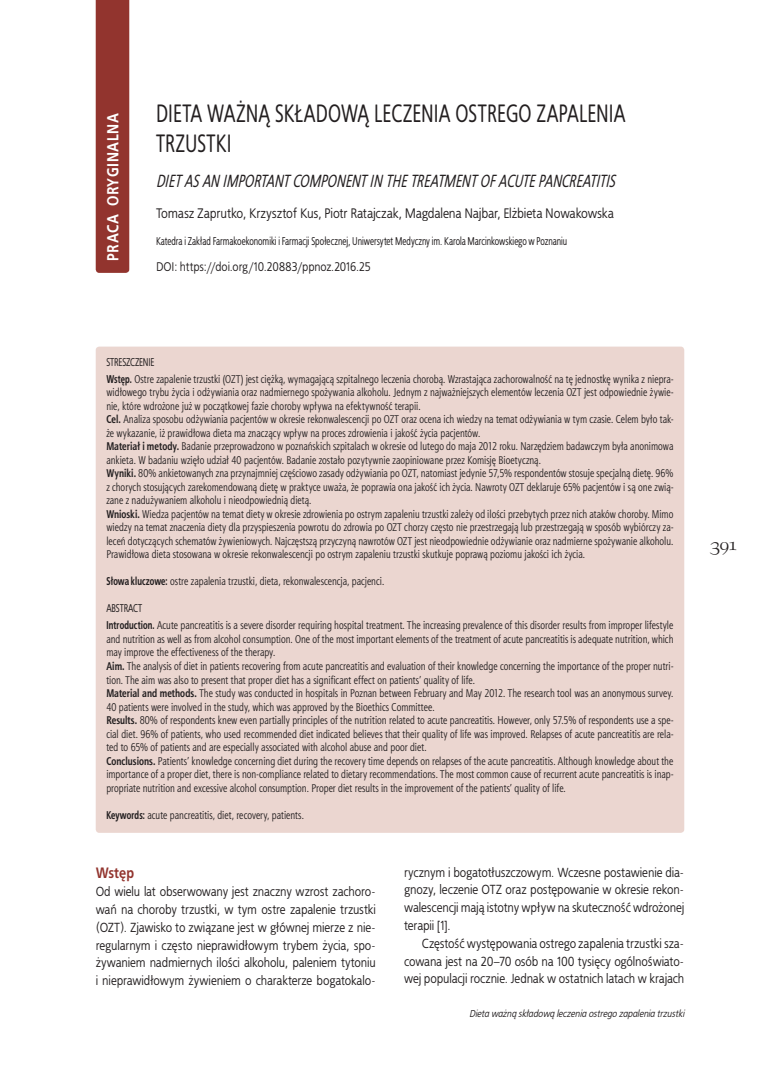
<style>
.page{position:relative;width:780px;height:1088px;background:#fff}
.page>*{position:absolute;margin:0;border:0;box-sizing:border-box;transform-origin:0 0}
.TYT_pl{font:25px/30px "Bureau Cnd TTEFN";letter-spacing:.01em;color:#231f20}
.TYT_ang{font:italic 17.5px "Bureau Cnd TTEFN";letter-spacing:.015em;color:#231f20}
.TYT_polski{font:700 16px "Bureau TTEFN";letter-spacing:.03em;color:#fff}
.ART_p__1{font:700 15px "Bureau TTEFN";letter-spacing:-.005em;color:#92342e}
.TYT_autor{font:13.75px "Bureau TTEFN";letter-spacing:-.005em;color:#231f20}
.ART_bez_wciecia{font:13.12px/17.8px "Bureau TTEFN";color:#231f20;text-align:justify}
.ART_wciecie{font:13.12px/17.8px "Bureau TTEFN";color:#231f20;text-align:justify}
.DOI{font:12.5px "Bureau TTEFN";color:#231f20}
.STR_tekst{font:11.25px/13.5px "Aerton Cnd TTEFN";letter-spacing:.005em;color:#231f20;text-align:justify}
.TYT_afil__wciecie{font:11.25px "Bureau Cnd TTEFN";letter-spacing:.005em;color:#231f20}
.STR_tytul{font:11.25px "Bureau Cnd TTEFN";letter-spacing:-.005em;color:#231f20}
.t1{font:italic 10px "Bureau TTEFN";color:#231f20}
.s1{font-family:"Bureau Cnd TTEFN";font-weight:700}
.s2{font-weight:700}
.s3{font-weight:700;font-size:11.38px}
</style>
<div class="page">
<div style="left:96px;top:0;width:33px;height:273px;background:#92342e"></div>
<div style="left:96px;top:347px;width:588px;height:486px;background:#ebd6d0;border-radius:4px"></div>
<p class="TYT_polski" style="left:101px;top:261px;width:147px;rotate:-90deg">PRACA oryginalna</p>
<p class="TYT_pl" style="left:156px;top:97px;width:471px">Dieta ważną składową leczenia ostrego zapalenia trzustki</p>
<p class="TYT_ang" style="left:156px;top:169px;width:460px">DIET AS AN IMPORTA NT COMPONENT IN THE TREATMENT OF ACUTE PANCREATITIS</p>
<p class="TYT_autor" style="left:156px;top:203px;width:459px">Tomasz Zaprutko, Krzysztof Kus, Piotr Ratajczak, Magdalena Najbar, Elżbieta Nowakowska</p>
<p class="TYT_afil__wciecie" style="left:156px;top:234px;width:412px">Katedra i Zakład Farmakoekonomiki i Farmacji Społecznej, Uniwersytet Medyczny im. Karola Marcinkowskiego w Poznaniu</p>
<p class="DOI" style="left:156px;top:258px;width:216px">DOI: https://doi.org/10.20883/ppnoz.2016.25</p>
<p class="STR_tytul" style="left:106px;top:354px;width:49px">Streszczenie</p>
<p class="STR_tekst" style="left:106px;top:372px;width:568px"><span class="s1">Wstęp.</span> Ostre zapalenie trzustki (OZT) jest ciężką, wymagającą szpitalnego leczenia chorobą. Wzrastająca zachorowalność na tę jednostkę wynika z niepra&shy;widłowego trybu życia i odżywiania oraz nadmiernego spożywania alkoholu. Jednym z najważniejszych elementów leczenia OZT jest odpowiednie żywie&shy;nie, które wdrożone już w początkowej fazie choroby wpływa na efektywność terapii.</p>
<p class="STR_tekst" style="left:106px;top:413px;width:568px"><span class="s2">Cel.</span> Analiza sposobu odżywiania pacjentów w okresie rekonwalescencji po OZT oraz ocena ich wiedzy na temat odżywiania w tym czasie. Celem było tak&shy;że wykazanie, iż prawidłowa dieta ma znaczący wpływ na proces zdrowienia i jakość życia pacjentów.</p>
<p class="STR_tekst" style="left:106px;top:440px;width:568px"><span class="s2">Materiał i metody.</span> Badanie przeprowadzono w poznańskich szpitalach w okresie od lutego do maja 2012 roku. Narzędziem badawczym była anonimowa ankieta. W badaniu wzięło udział 40 pacjentów. Badanie zostało pozytywnie zaopiniowane przez Komisję Bioetyczną.</p>
<p class="STR_tekst" style="left:106px;top:467px;width:568px"><span class="s2">Wyniki.</span> 80% ankietowanych zna przynajmniej częściowo zasady odżywiania po OZT, natomiast jedynie 57,5% respondentów stosuje specjalną dietę. 96% z chorych stosujących zarekomendowaną dietę w praktyce uważa, że poprawia ona jakość ich życia. Nawroty OZT deklaruje 65% pacjentów i są one zwią&shy;zane z nadużywaniem alkoholu i nieodpowiednią dietą.</p>
<p class="STR_tekst" style="left:106px;top:507px;width:568px"><span class="s2">Wnioski.</span> Wiedza pacjentów na temat diety w okresie zdrowienia po ostrym zapaleniu trzustki zależy od ilości przebytych przez nich ataków choroby. Mimo wiedzy na temat znaczenia diety dla przyspieszenia powrotu do zdrowia po OZT chorzy często nie przestrzegają lub przestrzegają w sposób wybiórczy za&shy;leceń dotyczących schematów żywieniowych. Najczęstszą przyczyną nawrotów OZT jest nieodpowiednie odżywianie oraz nadmierne spożywanie alkoholu.<br>Prawidłowa dieta stosowana w okresie rekonwalescencji po ostrym zapaleniu trzustki skutkuje poprawą poziomu jakości ich życia.</p>
<p class="STR_tekst" style="left:106px;top:575px;width:279px"><span class="s1">Słowa kluczowe:</span> ostre zapalenia trzustki, dieta, rekonwalescencja, pacjenci.</p>
<p class="STR_tytul" style="left:106px;top:601px;width:36px">Abstract</p>
<p class="STR_tekst" style="left:106px;top:619px;width:568px"><span class="s1">Introduction.</span> Acute pancreatitis is a severe disorder requiring hospital treatment. The increasing prevalence of this disorder results from improper lifestyle and nutrition as well as from alcohol consumption. One of the most important elements of the treatment of acute pancreatitis is adequate nutrition, which may improve the effectiveness of the therapy.</p>
<p class="STR_tekst" style="left:106px;top:659px;width:568px"><span class="s2">Aim</span><span class="s3">.</span> The analysis of diet in patients recovering from acute pancreatitis and evaluation of their knowledge concerning the importance of the proper nutri&shy;tion. The aim was also to present that proper diet has a significant effect on patients’ quality of life.</p>
<p class="STR_tekst" style="left:106px;top:686px;width:568px"><span class="s2">Material and methods.</span> The study was conducted in hospitals in Poznan between February and May 2012. The research tool was an anonymous survey.<br>40 patients were involved in the study, which was approved by the Bioethics Committee.</p>
<p class="STR_tekst" style="left:106px;top:713px;width:568px"><span class="s2">Results.</span> 80% of respondents knew even partially principles of the nutrition related to acute pancreatitis. However, only 57.5% of respondents use a spe&shy;cial diet. 96% of patients, who used recommended diet indicated believes that their quality of life was improved. Relapses of acute pancreatitis are rela&shy;ted to 65% of patients and are especially associated with alcohol abuse and poor diet.</p>
<p class="STR_tekst" style="left:106px;top:754px;width:568px"><span class="s2">Conclusions.</span> Patients’ knowledge concerning diet during the recovery time depends on relapses of the acute pancreatitis. Although knowledge about the importance of a proper diet, there is non-compliance related to dietary recommendations. The most common cause of recurrent acute pancreatitis is inap&shy;propriate nutrition and excessive alcohol consumption. Proper diet results in the improvement of the patients’ quality of life.</p>
<p class="STR_tekst" style="left:106px;top:808px;width:199px"><span class="s1">Keywords:</span> acute pancreatitis, diet, recovery, patients.</p>
<p class="ART_p__1" style="left:96px;top:862px;width:40px">Wstęp</p>
<p class="ART_bez_wciecia" style="left:96px;top:882px;width:281px">Od wielu lat obserwowany jest znaczny wzrost zachoro&shy;wań na choroby trzustki, w tym ostre zapalenie trzustki (OZT). Zjawisko to związane jest w głównej mierze z nie&shy;regularnym i często nieprawidłowym trybem życia, spo&shy;żywaniem nadmiernych ilości alkoholu, paleniem tytoniu i nieprawidłowym żywieniem o charakterze bogatokalo-</p>
<p class="ART_bez_wciecia" style="left:404px;top:863px;width:281px">rycznym i bogatotłuszczowym. Wczesne postawienie dia&shy;gnozy, leczenie OTZ oraz postępowanie w okresie rekon&shy;walescencji mają istotny wpływ na skuteczność wdrożonej terapii [1].</p>
<p class="ART_wciecie" style="left:404px;top:934px;width:281px;text-indent:18px">Częstość występowania ostrego zapalenia trzustki sza&shy;cowana jest na 20–70 osób na 100 tysięcy ogólnoświato&shy;wej populacji rocznie. Jednak w ostatnich latach w krajach</p>
<p class="t1" style="left:469px;top:1006px;width:217px">Dieta ważną składową leczenia ostrego zapalenia trzustki</p>
</div>
